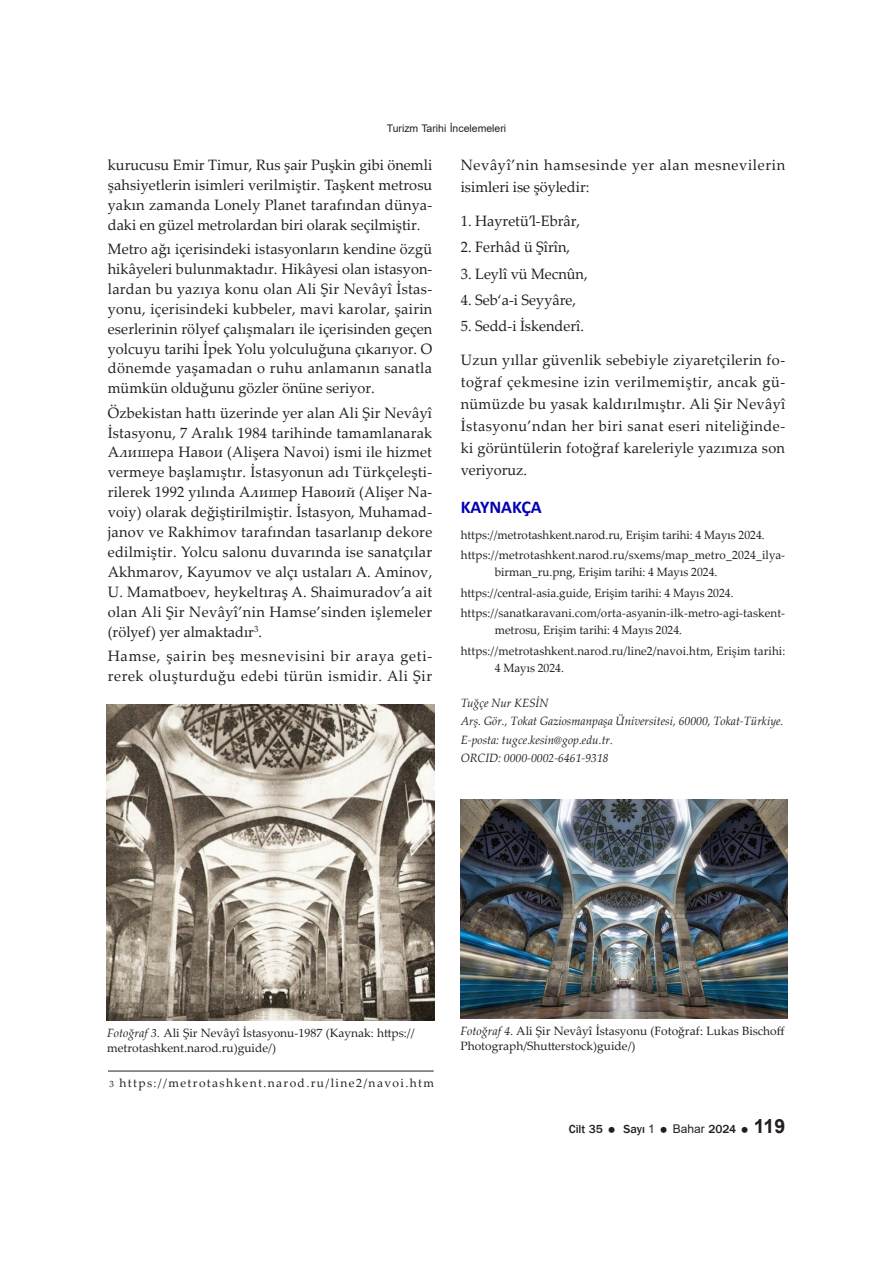
<style>
.page{position:relative;width:893px;height:1263px;background:#fff}
.page>*{position:absolute;margin:0;border:0;box-sizing:border-box;transform-origin:0 0}
.t1{font:700 18px "Calibri";color:#0000b1}
.t2{font:15px/20px "Palatino Linotype";letter-spacing:.015em;color:#231f20;text-align:justify}
.t3{font:15px/20px "Palatino Linotype";letter-spacing:.04em;color:#231f20}
.t4{font:15px/21.9px "Palatino Linotype";letter-spacing:.045em;color:#231f20}
.t5{font:12px/17.4px "Palatino Linotype";color:#231f20}
.t6{font:italic 12px "Palatino Linotype";color:#231f20}
.t7{font:12px "Palatino Linotype";letter-spacing:.115em;color:#231f20}
.t8{font:12px "Arial";color:#231f20}
.t9{font:500 12px "Franklin Gothic";color:#231f20}
.t10{font:10.5px "Arial";color:#231f20}
.s1{font-style:italic}
.s2{font-size:9px}
.s3{font-family:"Arial";font-weight:400}
.s4{font-family:"Franklin Gothic";font-weight:500}
.s5{font-weight:700;font-size:19.5px}
</style>
<div class="page">
<hr style="left:108px;top:1071px;width:326px;height:1px;background:#231f20">
<img style="left:107px;top:705px;width:327px;height:315px">
<img style="left:460px;top:799px;width:328px;height:219px">
<p class="t10" style="left:387px;top:121px;width:121px">Turizm Tarihi İncelemeleri</p>
<p class="t2" style="left:108px;top:154px;width:326px">kurucusu Emir Timur, Rus şair Puşkin gibi önemli şahsiyetlerin isimleri verilmiştir. Taşkent metrosu yakın zamanda Lonely Planet tarafından dünya&shy;daki en güzel metrolardan biri olarak seçilmiştir.</p>
<p class="t2" style="left:108px;top:238px;width:326px">Metro ağı içerisindeki istasyonların kendine özgü hikâyeleri bulunmaktadır. Hikâyesi olan istasyon&shy;lardan bu yazıya konu olan Ali Şir Nevâyî İstas&shy;yonu, içerisindeki kubbeler, mavi karolar, şairin eserlerinin rölyef çalışmaları ile içerisinden geçen yolcuyu tarihi İpek Yolu yolculuğuna çıkarıyor. O dönemde yaşamadan o ruhu anlamanın sanatla mümkün olduğunu gözler önüne seriyor.</p>
<p class="t2" style="left:108px;top:402px;width:326px">Özbekistan hattı üzerinde yer alan Ali Şir Nevâyî İstasyonu, 7 Aralık 1984 tarihinde tamamlanarak Алишера Навои (Alişera Navoi) ismi ile hizmet vermeye başlamıştır. İstasyonun adı Türkçeleşti&shy;rilerek 1992 yılında Алишер Навоий (Alişer Na&shy;voiy) olarak değiştirilmiştir. İstasyon, Muhamad&shy;janov ve Rakhimov tarafından tasarlanıp dekore edilmiştir. Yolcu salonu duvarında ise sanatçılar Akhmarov, Kayumov ve alçı ustaları A. Aminov, U. Mamatboev, heykeltıraş A. Shaimuradov’a ait olan Ali Şir Nevâyî’nin Hamse’sinden işlemeler (rölyef) yer almaktadır<sup>3</sup>.</p>
<p class="t3" style="left:108px;top:645px;width:326px">Hamse, şairin beş mesnevisini bir araya geti&shy;rerek oluşturduğu edebi türün ismidir. Ali Şir</p>
<p class="t4" style="left:461px;top:153px;width:326px">Nevâyî’nin hamsesinde yer alan mesnevilerin isimleri ise şöyledir:</p>
<p class="t2" style="left:461px;top:211px;width:121px">1. Hayretü’l-Ebrâr,</p>
<p class="t2" style="left:461px;top:237px;width:111px">2. Ferhâd ü Şîrîn,</p>
<p class="t2" style="left:461px;top:263px;width:128px">3. Leylî vü Mecnûn,</p>
<p class="t2" style="left:461px;top:289px;width:117px">4. Seb‘a-i Seyyâre,</p>
<p class="t2" style="left:461px;top:315px;width:125px">5. Sedd-i İskenderî.</p>
<p class="t2" style="left:461px;top:349px;width:326px;line-height:21.9px">Uzun yıllar güvenlik sebebiyle ziyaretçilerin fo&shy;toğraf çekmesine izin verilmemiştir, ancak gü&shy;nümüzde bu yasak kaldırılmıştır. Ali Şir Nevâyî İstasyonu’ndan her biri sanat eseri niteliğinde&shy;ki görüntülerin fotoğraf kareleriyle yazımıza son veriyoruz.</p>
<p class="t1" style="left:461px;top:494px;width:83px">KAYNAKÇA</p>
<p class="t5" style="left:461px;top:525px;width:306px">https://metrotashkent.narod.ru, Erişim tarihi: 4 Mayıs 2024.</p>
<p class="t5" style="left:495px;top:546px;width:292px;text-indent:-34px">https://metrotashkent.narod.ru/sxems/map_metro_2024_ilya&shy;birman_ru.png, Erişim tarihi: 4 Mayıs 2024.</p>
<p class="t5" style="left:461px;top:583px;width:274px">https://central-asia.guide, Erişim tarihi: 4 Mayıs 2024.</p>
<p class="t5" style="left:495px;top:604px;width:292px;text-indent:-34px">https://sanatkaravani.com/orta-asyanin-ilk-metro-agi-taskent&shy;metrosu, Erişim tarihi: 4 Mayıs 2024.</p>
<p class="t5" style="left:495px;top:641px;width:292px;text-indent:-34px">https://metrotashkent.narod.ru/line2/navoi.htm, Erişim tarihi:<br>4 Mayıs 2024.</p>
<p class="t6" style="left:461px;top:694px;width:89px">Tuğçe Nur KESİN</p>
<p class="t6" style="left:461px;top:712px;width:324px">Arş. Gör., Tokat Gaziosmanpaşa Üniversitesi, 60000, Tokat-Türkiye.</p>
<p class="t6" style="left:461px;top:731px;width:154px">E-posta: tugce.kesin@gop.edu.tr.</p>
<p class="t6" style="left:461px;top:750px;width:149px">ORCID: 0000-0002-6461-9318</p>
<p class="t5" style="left:107px;top:1025px;width:309px;line-height:15px"><span class="s1">Fotoğraf 3.</span> Ali Şir Nevâyî İstasyonu-1987 (Kaynak: https:// metrotashkent.narod.ru)guide/)</p>
<p class="t5" style="left:460px;top:1023px;width:326px;line-height:15px"><span class="s1">Fotoğraf 4.</span> Ali Şir Nevâyî İstasyonu (Fotoğraf: Lukas Bischoff<br>Photograph/Shutterstock)guide/)</p>
<p class="t7" style="left:109px;top:1074px;width:326px"><span class="s2">3</span> https://metrotashkent.narod.ru/line2/navoi.htm</p>
<p class="t9" style="left:569px;top:1122px;width:36px">Cilt 35</p>
<p class="t9" style="left:624px;top:1122px;width:33px">Sayı <span class="s3">1</span></p>
<p class="t8" style="left:673px;top:1121px;width:114px">Bahar <span class="s4">2024</span> <span class="s5">119</span></p>
</div>
